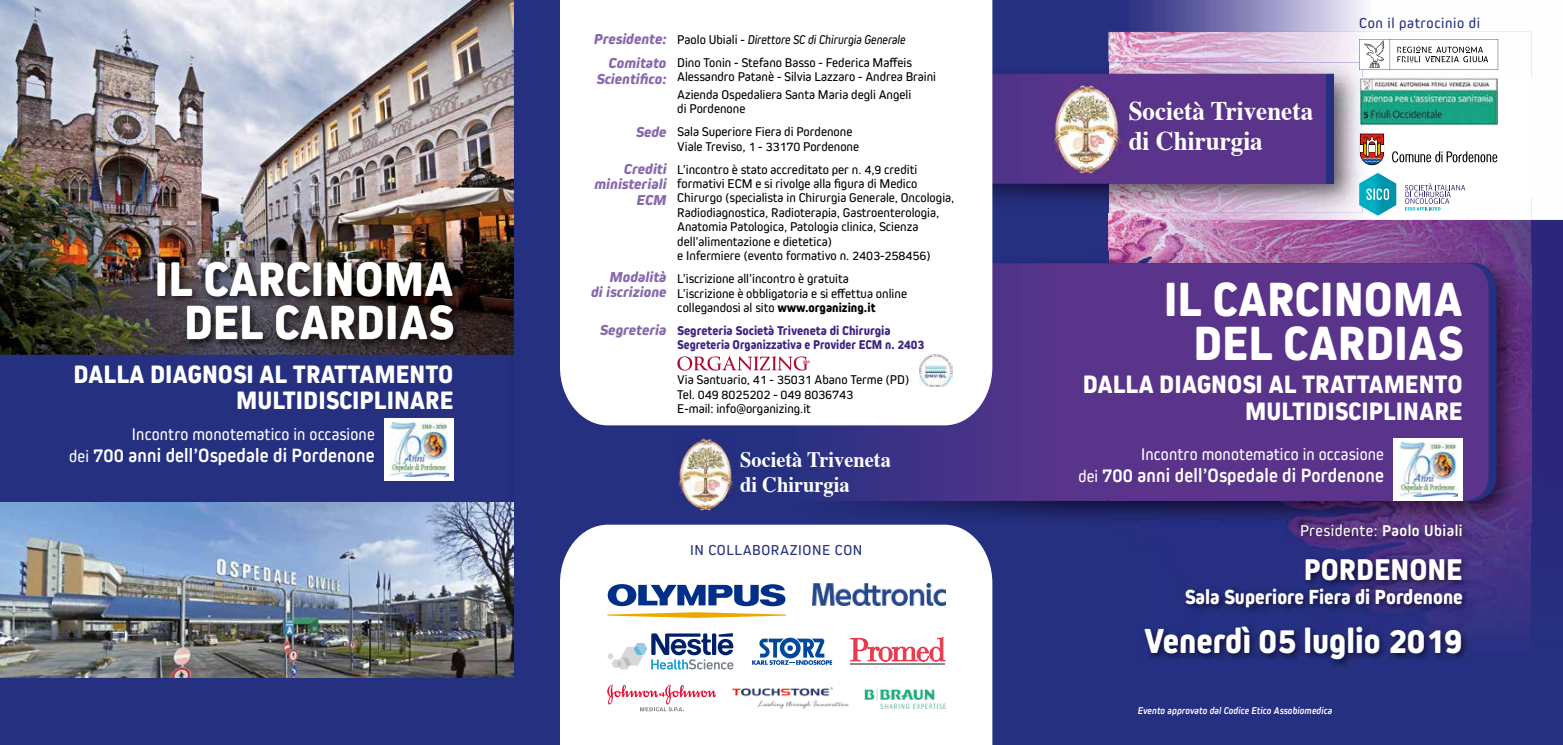
<style>
.page{position:relative;width:1563px;height:745px;background:#fff}
.page>*{position:absolute;margin:0;border:0;box-sizing:border-box;transform-origin:0 0}
.t1{font:800 50px/43.8px "Kiro";color:#fff;text-align:center}
.t2{font:800 36.25px "Kiro";color:#fff}
.t3{font:800 31.25px "Kiro";color:#fff}
.t4{font:700 26.88px/29.8px "Times";color:#fff;scale:.93 1}
.t5{font:800 26.25px/26.2px "Kiro";color:#fff;text-align:right}
.t6{font:700 22px/24.2px "Times";color:#fff;scale:.93 1}
.t7{font:800 21.25px "Kiro";color:#fff}
.t8{font:700 20px "Kiro";letter-spacing:.01em;color:#fff;scale:.96 1}
.t9{font:17.5px "Kiro";letter-spacing:.01em;color:#fff;scale:.96 1}
.t10{font:16.25px "Kiro";letter-spacing:.03em;color:#fff}
.t11{font:italic 800 15px/15.6px "Kiro";color:#876aac;text-align:right;scale:1.06 1}
.t12{font:15px "Kiro";letter-spacing:.04em;color:#253081}
.t13{font:15px "Minion Pro";letter-spacing:.005em;color:#000}
.t14{font:13.25px/14.4px "Kiro";color:#000}
.t15{font:800 13.25px/14.4px "Kiro";color:#3f2683}
.t16{font:italic 700 10.25px "Kiro";letter-spacing:.01em;color:#fff;scale:.95 1}
.t17{font:700 3.62px "Adobe Garamond Pro";color:#b30931;scale:1.15 1}
.s1{font-weight:400;font-size:17.5px}
.s2{font-style:italic}
.s3{font-weight:800}
.s4{font-weight:700}
</style>
<div class="page">
<div style="left:1531px;top:220px;width:32px;height:206px;background:#2c267b"></div>
<img style="left:1109px;top:220px;width:422px;height:45px">
<img style="left:1524px;top:265px;width:7px;height:161px">
<img style="left:1108px;top:0;width:455px;height:220px">
<img style="left:1108px;top:32px;width:423px;height:47px">
<img style="left:1362px;top:79px;width:169px;height:117px">
<div style="left:0;top:0;width:514px;height:744px;background:#253081"></div>
<img style="left:1108px;top:426px;width:455px;height:318px">
<div style="left:1108px;top:529px;width:42px;height:183px;background:#253081"></div>
<div style="left:1150px;top:665px;width:381px;height:47px;background:#253081"></div>
<img style="left:1471px;top:521px;width:60px;height:144px">
<img style="left:1108px;top:62px;width:254px;height:22px">
<img style="left:1108px;top:169px;width:254px;height:43px">
<img style="left:1334px;top:84px;width:28px;height:85px">
<div style="left:514px;top:74px;width:820px;height:110px;background:#5a348b"></div>
<div style="left:1326px;top:74px;width:8px;height:110px;background:#253081"></div>
<img style="left:1108px;top:252px;width:416px;height:21px">
<img style="left:1496px;top:273px;width:28px;height:215px">
<img style="left:1108px;top:488px;width:416px;height:41px">
<div style="left:1108px;top:263px;width:380px;height:237px;background:#5a348b"></div>
<div style="left:1038px;top:0;width:39px;height:62px;background:#253081"></div>
<div style="left:1077px;top:0;width:31px;height:62px;background:#253081"></div>
<div style="left:992px;top:0;width:46px;height:62px;background:#253081"></div>
<div style="left:1038px;top:212px;width:39px;height:40px;background:#253081"></div>
<img style="left:1077px;top:212px;width:31px;height:40px">
<img style="left:1108px;top:212px;width:1px;height:40px">
<div style="left:992px;top:212px;width:46px;height:40px;background:#253081"></div>
<img style="left:992px;top:62px;width:116px;height:12px">
<img style="left:992px;top:184px;width:116px;height:28px">
<svg style="left:992px;top:74px;width:116px;height:110px"></svg>
<img style="left:992px;top:252px;width:116px;height:11px">
<div style="left:514px;top:0;width:46px;height:252px;background:#253081"></div>
<div style="left:514px;top:62px;width:46px;height:150px;background:#253081"></div>
<div style="left:514px;top:74px;width:46px;height:110px;background:#253081"></div>
<img style="left:514px;top:252px;width:46px;height:11px">
<div style="left:1038px;top:529px;width:70px;height:215px;background:#253081"></div>
<div style="left:514px;top:529px;width:524px;height:215px;background:#253081"></div>
<img style="left:514px;top:500px;width:594px;height:29px">
<svg style="left:514px;top:263px;width:594px;height:237px;background:#3e3286"></svg>
<svg style="left:560px;top:74px;width:432px;height:351px"></svg>
<svg style="left:560px;top:524px;width:432px;height:220px"></svg>
<img style="left:0;top:0;width:514px;height:354px">
<img style="left:1141px;top:520px;width:330px;height:148px">
<img style="left:1051px;top:84px;width:72px;height:91px">
<img style="left:677px;top:437px;width:59px;height:75px">
<div style="left:1393px;top:438px;width:69px;height:62px;background:#fff"></div>
<img style="left:1398px;top:442px;width:59px;height:54px">
<svg style="left:677px;top:356px;width:130px;height:14px"></svg>
<img style="left:919px;top:354px;width:33px;height:32px">
<div style="left:384px;top:417px;width:69px;height:63px;background:#fff"></div>
<img style="left:389px;top:422px;width:59px;height:53px">
<img style="left:0;top:502px;width:514px;height:175px">
<img style="left:153px;top:257px;width:310px;height:92px">
<img style="left:158px;top:261px;width:295px;height:35px">
<img style="left:187px;top:305px;width:266px;height:35px">
<svg style="left:607px;top:632px;width:126px;height:37px"></svg>
<svg style="left:752px;top:637px;width:80px;height:27px"></svg>
<hr style="left:851px;top:663px;width:94px;height:2px;background:#898a8d">
<svg style="left:851px;top:637px;width:94px;height:24px"></svg>
<svg style="left:607px;top:684px;width:109px;height:27px"></svg>
<img style="left:732px;top:687px;width:116px;height:21px">
<img style="left:865px;top:688px;width:80px;height:19px">
<svg style="left:608px;top:583px;width:177px;height:23px"></svg>
<svg style="left:607px;top:612px;width:179px;height:5px"></svg>
<img style="left:812px;top:583px;width:133px;height:22px">
<svg style="left:1359px;top:39px;width:139px;height:31px"></svg>
<svg style="left:1359px;top:173px;width:37px;height:42px"></svg>
<svg style="left:1405px;top:183px;width:60px;height:27px"></svg>
<img style="left:1359px;top:78px;width:138px;height:48px">
<svg style="left:1360px;top:133px;width:24px;height:32px"></svg>
<svg style="left:1392px;top:151px;width:105px;height:11px"></svg>
<h1 class="t1" style="left:154px;top:257px;width:300px">IL CARCINOMA<br>DEL CARDIAS</h1>
<h3 class="t5" style="left:73px;top:361px;width:381px">DALLA DIAGNOSI AL TRATTAMENTO<br>MULTIDISCIPLINARE</h3>
<h3 class="t9" style="left:132px;top:424px;width:254px">Incontro monotematico in occasione</h3>
<h3 class="t8" style="left:69px;top:443px;width:320px"><span class="s1">dei</span> 700 anni dell’Ospedale di Pordenone</h3>
<p class="t11" style="left:594px;top:28px;width:70px;line-height:23.6px">Presidente:<br>Comitato</p>
<p class="t11" style="left:596px;top:71px;width:68px">Scientifico:</p>
<p class="t11" style="left:636px;top:124px;width:31px">Sede</p>
<p class="t11" style="left:594px;top:161px;width:70px">Crediti ministeriali<br>ECM</p>
<p class="t11" style="left:591px;top:269px;width:73px">Modalità<br>di iscrizione</p>
<p class="t11" style="left:600px;top:322px;width:64px">Segreteria</p>
<p class="t14" style="left:677px;top:28px;width:236px;line-height:22.9px">Paolo Ubiali - <span class="s2">Direttore SC di Chirurgia Generale<br></span>Dino Tonin - Stefano Basso - Federica Maffeis</p>
<p class="t14" style="left:677px;top:67px;width:260px;line-height:17.8px">Alessandro Patanè - Silvia Lazzaro - Andrea Braini<br>Azienda Ospedaliera Santa Maria degli Angeli</p>
<p class="t14" style="left:677px;top:97px;width:177px;line-height:22.9px">di Pordenone<br>Sala Superiore Fiera di Pordenone</p>
<p class="t14" style="left:677px;top:134px;width:241px;line-height:22.9px">Viale Treviso, 1 - 33170 Pordenone<br>L’incontro è stato accreditato per n. 4,9 crediti</p>
<p class="t14" style="left:677px;top:176px;width:278px">formativi ECM e si rivolge alla figura di Medico Chirurgo (specialista in Chirurgia Generale, Oncologia, Radiodiagnostica, Radioterapia, Gastroenterologia, Anatomia Patologica, Patologia clinica, Scienza dell’alimentazione e dietetica)<br>e Infermiere (evento formativo n. 2403-258456)</p>
<p class="t14" style="left:677px;top:271px;width:231px">L’iscrizione all’incontro è gratuita<br>L’iscrizione è obbligatoria e si effettua online collegandosi al sito <span class="s3">www.organizing.it</span></p>
<p class="t15" style="left:677px;top:323px;width:248px">Segreteria Società Triveneta di Chirurgia<br>Segreteria Organizzativa e Provider ECM n. 2403</p>
<p class="t14" style="left:677px;top:372px;width:233px">Via Santuario, 41 - 35031 Abano Terme (PD)<br>Tel. 049 8025202 - 049 8036743<br>E-mail: info@organizing.it</p>
<p class="t13" style="left:688px;top:243px;width:46px">Bertani</p>
<p class="t17" style="left:803px;top:360px;width:8px">SRL</p>
<h3 class="t6" style="left:740px;top:445px;width:164px">Società Triveneta di Chirurgia</h3>
<p class="t12" style="left:690px;top:541px;width:174px">IN COLLABORAZIONE CON</p>
<h3 class="t4" style="left:1128px;top:93px;width:200px">Società Triveneta di Chirurgia</h3>
<p class="t12" style="left:1359px;top:14px;width:122px">Con il patrocinio di</p>
<h1 class="t1" style="left:1163px;top:277px;width:300px">IL CARCINOMA<br>DEL CARDIAS</h1>
<h3 class="t5" style="left:1082px;top:371px;width:381px">DALLA DIAGNOSI AL TRATTAMENTO<br>MULTIDISCIPLINARE</h3>
<h3 class="t9" style="left:1141px;top:444px;width:254px">Incontro monotematico in occasione</h3>
<h3 class="t8" style="left:1078px;top:463px;width:320px"><span class="s1">dei</span> 700 anni dell’Ospedale di Pordenone</h3>
<p class="t10" style="left:1300px;top:521px;width:164px">Presidente: <span class="s4">Paolo Ubiali</span></p>
<h3 class="t3" style="left:1304px;top:551px;width:160px">PORDENONE</h3>
<h3 class="t7" style="left:1184px;top:584px;width:279px">Sala Superiore Fiera di Pordenone</h3>
<h2 class="t2" style="left:1143px;top:619px;width:320px">Venerdì 05 luglio 2019</h2>
<p class="t16" style="left:1137px;top:704px;width:206px">Evento approvato dal Codice Etico Assobiomedica</p>
</div>
